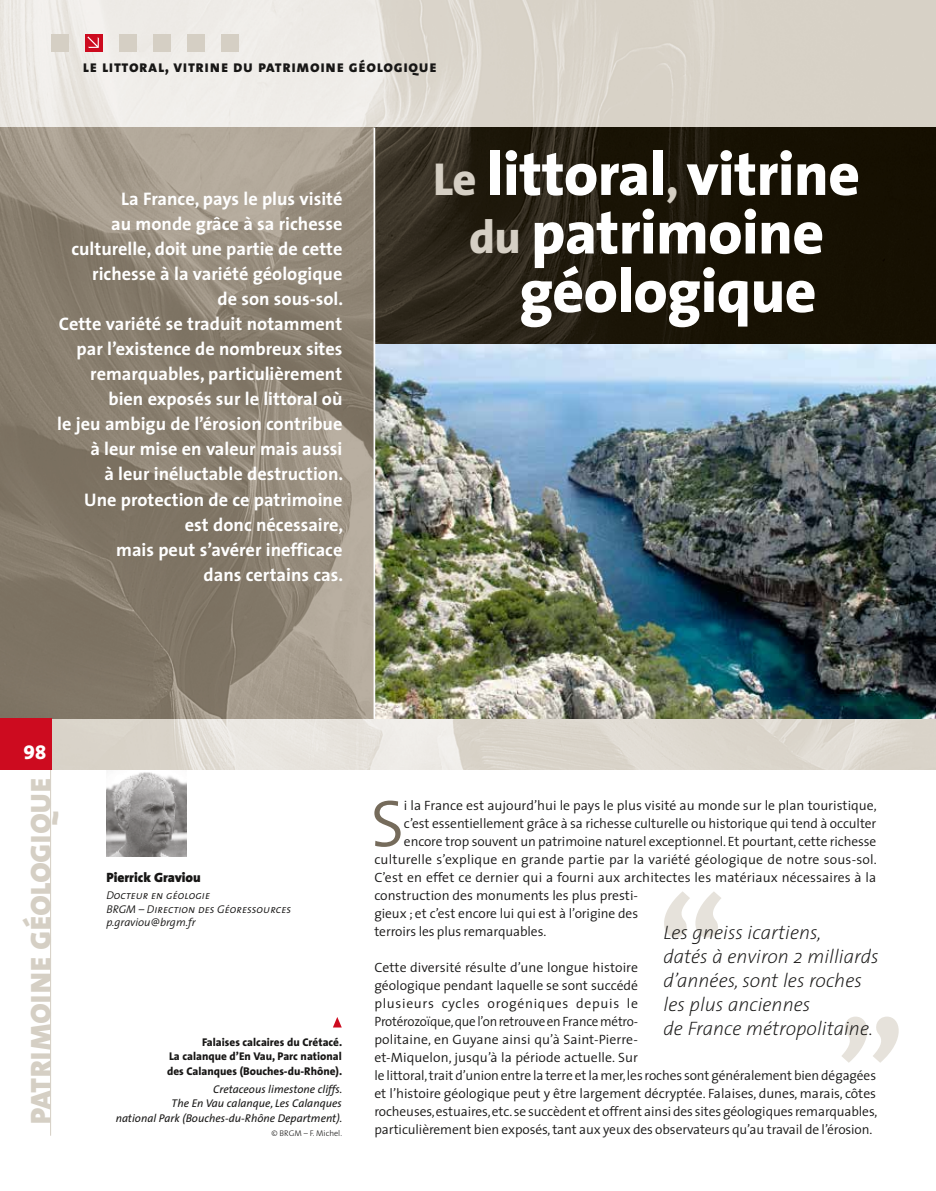
<style>
.page{position:relative;width:936px;height:1191px;background:#fff}
.page>*{position:absolute;margin:0;border:0;box-sizing:border-box;transform-origin:0 0}
.t1{font:300 66.9px "The Sans";color:#756b5b}
.t2{font:800 61.5px "The Sans";letter-spacing:-.01em;color:#fff}
.t3{font:37.2px "The Sans Extra Bold Caps";letter-spacing:-.02em;color:#d5cfc4;scale:.92 1}
.t4{font:19.95px "The Sans Extra Bold Caps";color:#fff}
.t5{font:italic 200 19.5px/24px "The Sans";color:#181716}
.t6{font:700 18.3px/25px "The Sans";color:#fff;text-align:right}
.t7{font:16.5px "The Sans Extra Bold Caps";letter-spacing:.04em;color:#181716;scale:.95 1}
.t8{font:300 13.5px/18px "The Sans";letter-spacing:-.005em;color:#181716}
.t9{font:300 13.5px "The Sans";letter-spacing:.015em;color:#181716}
.t10{font:900 13.5px "The Sans";color:#181716}
.t11{font:italic 11.25px/14.2px "The Sans";color:#181716;text-align:right}
.t12{font:800 11.25px/14.2px "The Sans";color:#181716;text-align:justify}
.t13{font:italic 11.25px/13.5px "The Sans Semi Light Caps";color:#181716}
.t14{font:italic 300 11.25px "The Sans";color:#181716}
.t15{font:300 8.25px "The Sans";color:#181716}
.s1{font-size:46.5px;color:#d5cfc4}
</style>
<div class="page">
<hr style="left:50px;top:711px;width:1px;height:424px;background:#d5cfc4">
<img style="left:106px;top:772px;width:80px;height:84px">
<img style="left:0;top:0;width:935px;height:770px">
<img style="left:0;top:128px;width:373px;height:591px">
<img style="left:375px;top:128px;width:560px;height:216px">
<div style="left:119px;top:34px;width:17px;height:17px;background:#d5cfc4"></div>
<div style="left:51px;top:34px;width:17px;height:17px;background:#d5cfc4"></div>
<svg style="left:85px;top:34px;width:17px;height:17px"></svg>
<div style="left:153px;top:34px;width:17px;height:17px;background:#d5cfc4"></div>
<div style="left:187px;top:34px;width:17px;height:17px;background:#d5cfc4"></div>
<div style="left:221px;top:34px;width:17px;height:17px;background:#d5cfc4"></div>
<div style="left:0;top:719px;width:51px;height:51px;background:#cd0b1f"></div>
<svg style="left:664px;top:891px;width:57px;height:46px"></svg>
<svg style="left:842px;top:1016px;width:57px;height:46px"></svg>
<svg style="left:333px;top:1017px;width:9px;height:10px"></svg>
<img style="left:375px;top:344px;width:560px;height:375px">
<hr style="left:373px;top:128px;width:2px;height:591px;background:#fff">
<p class="t7" style="left:83px;top:53px;width:374px">le littoral, vitrine du patrimoine géologique</p>
<p class="t6" style="left:57px;top:186px;width:287px">La France, pays le plus visité<br>au monde grâce à sa richesse culturelle, doit une partie de cette richesse à la variété géologique<br>de son sous-sol.<br>Cette variété se traduit notamment par l’existence de nombreux sites remarquables, particulièrement bien exposés sur le littoral où<br>le jeu ambigu de l’érosion contribue à leur mise en valeur mais aussi<br>à leur inéluctable destruction.<br>Une protection de ce patrimoine est donc nécessaire,<br>mais peut s’avérer inefficace<br>dans certains cas.</p>
<h2 class="t2" style="left:433px;top:122px;width:428px"><span class="s1">Le</span> littoral<span class="s1">,</span> vitrine</h2>
<h2 class="t2" style="left:469px;top:181px;width:357px"><span class="s1">du</span> patrimoine</h2>
<h2 class="t2" style="left:519px;top:239px;width:299px">géologique</h2>
<h3 class="t4" style="left:23px;top:735px;width:24px">98</h3>
<h3 class="t3" style="left:7px;top:1125px;width:379px;rotate:-90deg">patrimoine géologique</h3>
<p class="t10" style="left:106px;top:865px;width:96px">Pierrick Graviou</p>
<p class="t13" style="left:106px;top:888px;width:186px">Docteur en géologie<br>BRGM – Direction des Géoressources</p>
<p class="t14" style="left:106px;top:913px;width:91px">p.graviou@brgm.fr</p>
<p class="t12" style="left:167px;top:1034px;width:177px;text-indent:35px">Falaises calcaires du Crétacé.<br>La calanque d’En Vau, Parc national des Calanques (Bouches-du-Rhône).</p>
<p class="t11" style="left:116px;top:1081px;width:228px">Cretaceous limestone cliffs.<br>The En Vau calanque, Les Calanques<br>national Park (Bouches-du-Rhône Department).</p>
<p class="t15" style="left:271px;top:1126px;width:72px">© BRGM – F. Michel.</p>
<h1 class="t1" style="left:370px;top:768px;width:35px">S</h1>
<p class="t8" style="left:404px;top:796px;width:474px">i la France est aujourd’hui le pays le plus visité au monde sur le plan touristique,</p>
<p class="t8" style="left:404px;top:814px;width:474px">c’est essentiellement grâce à sa richesse culturelle ou historique qui tend à occulter</p>
<p class="t8" style="left:404px;top:832px;width:474px">encore trop souvent un patrimoine naturel exceptionnel. Et pourtant, cette richesse</p>
<p class="t9" style="left:374px;top:848px;width:504px">culturelle s’explique en grande partie par la variété géologique de notre sous-sol.</p>
<p class="t8" style="left:374px;top:868px;width:503px">C’est en effet ce dernier qui a fourni aux architectes les matériaux nécessaires à la</p>
<p class="t8" style="left:374px;top:886px;width:265px">construction des monuments les plus presti-</p>
<p class="t8" style="left:374px;top:904px;width:265px">gieux ; et c’est encore lui qui est à l’origine des</p>
<p class="t8" style="left:374px;top:922px;width:173px">terroirs les plus remarquables.</p>
<p class="t8" style="left:374px;top:958px;width:504px">Cette diversité résulte d’une longue histoire<br>géologique pendant laquelle se sont succédé<br>plusieurs cycles orogéniques depuis le<br>Protérozoïque, que l’on retrouve en France métro-<br>politaine, en Guyane ainsi qu’à Saint-Pierre-<br>et-Miquelon, jusqu’à la période actuelle. Sur<br>le littoral, trait d’union entre la terre et la mer, les roches sont généralement bien dégagées et l’histoire géologique peut y être largement décryptée. Falaises, dunes, marais, côtes rocheuses, estuaires, etc. se succèdent et offrent ainsi des sites géologiques remarquables, particulièrement bien exposés, tant aux yeux des observateurs qu’au travail de l’érosion.</p>
<h3 class="t5" style="left:663px;top:919px;width:216px">Les gneiss icartiens,<br>datés à environ 2 milliards d’années, sont les roches les plus anciennes<br>de France métropolitaine.</h3>
</div>
